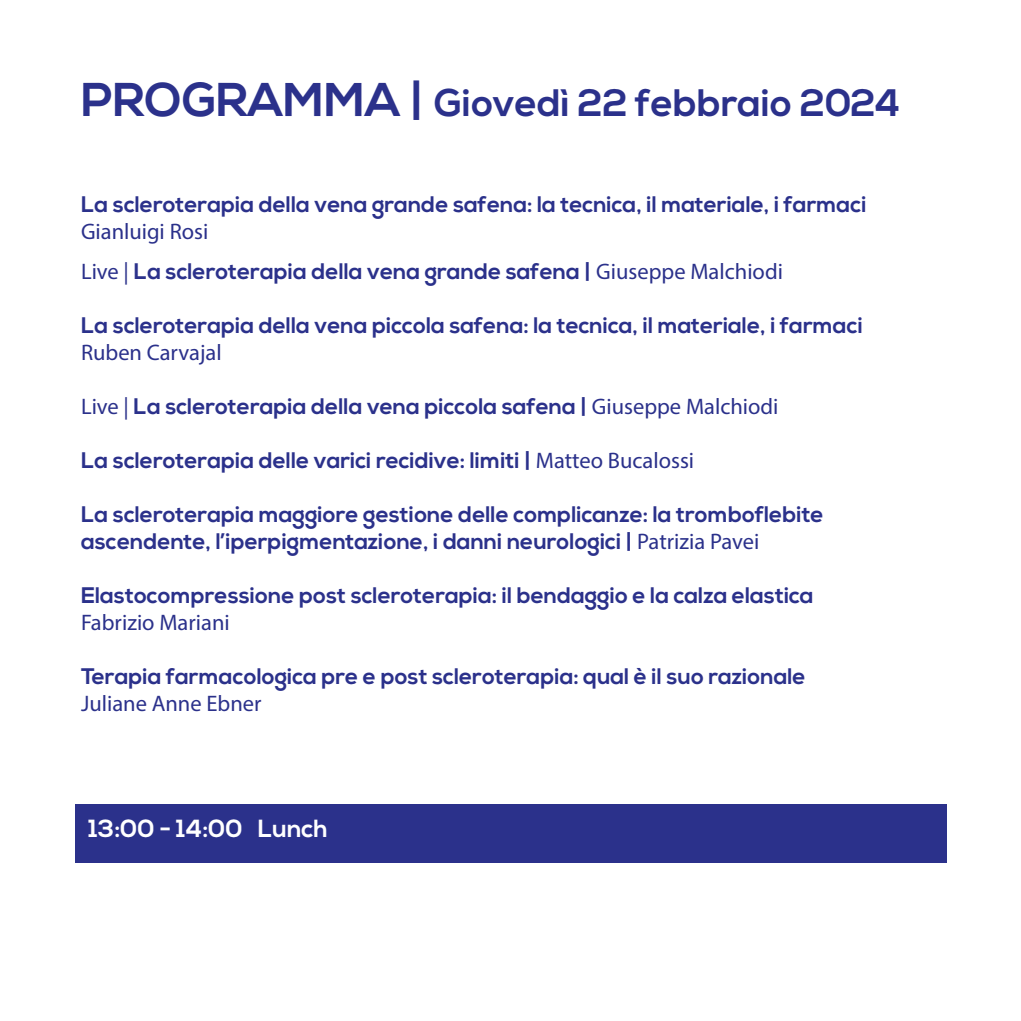
<style>
.page{position:relative;width:1021px;height:1021px;background:#fff}
.page>*{position:absolute;margin:0;border:0;box-sizing:border-box;transform-origin:0 0}
.t1{font:700 38.25px "Nexa";color:#2b318b}
.t2{font:700 24.75px "Nexa";color:#fff}
.t3{font:700 22.5px/27px "Nexa";color:#2b318b}
.t4{font:22.5px "Myriad Pro";color:#2b318b}
.s1{font-size:47.25px}
.s2{font-family:"Myriad Pro";font-weight:400}
</style>
<div class="page">
<div style="left:75px;top:804px;width:871px;height:58px;background:#2b318b"></div>
<p class="t1" style="left:81px;top:81px;width:820px"><span class="s1">PROGRAMMA |</span> Giovedì 22 febbraio 2024</p>
<p class="t3" style="left:81px;top:191px;width:787px">La scleroterapia della vena grande safena: la tecnica, il materiale, i farmaci<br><span class="s2">Gianluigi Rosi</span></p>
<p class="t3" style="left:81px;top:258px;width:703px"><span class="s2">Live |</span> La scleroterapia della vena grande safena | <span class="s2">Giuseppe Malchiodi</span></p>
<p class="t3" style="left:81px;top:312px;width:783px">La scleroterapia della vena piccola safena: la tecnica, il materiale, i farmaci</p>
<p class="t4" style="left:81px;top:338px;width:142px">Ruben Carvajal</p>
<p class="t3" style="left:81px;top:393px;width:699px"><span class="s2">Live |</span> La scleroterapia della vena piccola safena | <span class="s2">Giuseppe Malchiodi</span></p>
<p class="t3" style="left:81px;top:447px;width:614px">La scleroterapia delle varici recidive: limiti | <span class="s2">Matteo Bucalossi</span></p>
<p class="t3" style="left:81px;top:501px;width:744px">La scleroterapia maggiore gestione delle complicanze: la tromboflebite ascendente, l’iperpigmentazione, i danni neurologici | <span class="s2">Patrizia Pavei</span></p>
<p class="t3" style="left:81px;top:582px;width:734px">Elastocompressione post scleroterapia: il bendaggio e la calza elastica</p>
<p class="t4" style="left:81px;top:608px;width:150px">Fabrizio Mariani</p>
<p class="t3" style="left:81px;top:663px;width:726px">Terapia farmacologica pre e post scleroterapia: qual è il suo razionale</p>
<p class="t4" style="left:81px;top:689px;width:182px">Juliane Anne Ebner</p>
<p class="t2" style="left:89px;top:813px;width:241px">13:00 - 14:00 Lunch</p>
</div>
